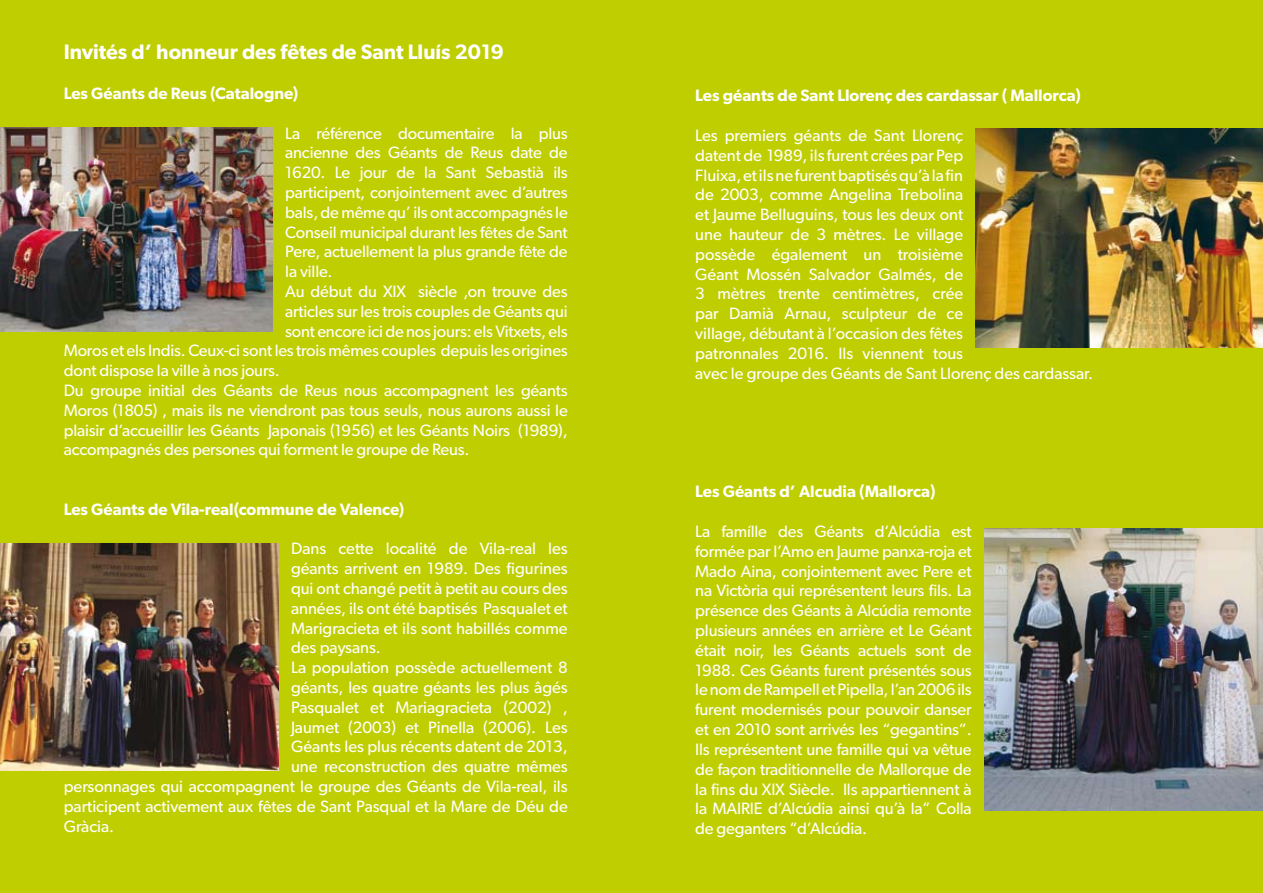
<style>
.page{position:relative;width:1263px;height:893px;background:#bfce00}
.page>*{position:absolute;margin:0;border:0;box-sizing:border-box;transform-origin:0 0}
.t1{font:600 21px "Gibson";color:#fff}
.t2{font:16.5px/19.8px "Gibson";color:#fff}
.t3{font:600 16.5px "Gibson";color:#fff}
</style>
<div class="page">
<img style="left:0;top:128px;width:272px;height:203px">
<img style="left:0;top:543px;width:278px;height:227px">
<img style="left:976px;top:128px;width:287px;height:220px">
<img style="left:984px;top:529px;width:279px;height:281px">
<p class="t1" style="left:64px;top:40px;width:442px">Invités d’ honneur des fêtes de Sant Lluís 2019</p>
<p class="t3" style="left:64px;top:83px;width:236px">Les Géants de Reus (Catalogne)</p>
<p class="t2" style="left:285px;top:123px;width:284px">La référence documentaire la plus</p>
<p class="t2" style="left:285px;top:142px;width:284px">ancienne des Géants de Reus date de</p>
<p class="t2" style="left:285px;top:162px;width:284px">1620. Le jour de la Sant Sebastià ils</p>
<p class="t2" style="left:285px;top:182px;width:284px">participent, conjointement avec d’autres</p>
<p class="t2" style="left:285px;top:202px;width:284px">bals, de même qu’ ils ont accompagnés le</p>
<p class="t2" style="left:285px;top:222px;width:284px">Conseil municipal durant les fêtes de Sant</p>
<p class="t2" style="left:285px;top:241px;width:284px">Pere, actuellement la plus grande fête de</p>
<p class="t2" style="left:285px;top:261px;width:49px">la ville.</p>
<p class="t2" style="left:285px;top:281px;width:284px">Au début du XIX siècle ,on trouve des</p>
<p class="t2" style="left:285px;top:301px;width:284px">articles sur les trois couples de Géants qui</p>
<p class="t2" style="left:285px;top:321px;width:284px">sont encore ici de nos jours: els Vitxets, els</p>
<p class="t2" style="left:64px;top:340px;width:505px">Moros et els Indis. Ceux-ci sont les trois mêmes couples depuis les origines</p>
<p class="t2" style="left:64px;top:360px;width:217px">dont dispose la ville à nos jours.</p>
<p class="t2" style="left:64px;top:380px;width:505px">Du groupe initial des Géants de Reus nous accompagnent les géants</p>
<p class="t2" style="left:64px;top:400px;width:505px">Moros (1805) , mais ils ne viendront pas tous seuls, nous aurons aussi le</p>
<p class="t2" style="left:64px;top:420px;width:505px">plaisir d’accueillir les Géants Japonais (1956) et les Géants Noirs (1989),</p>
<p class="t2" style="left:64px;top:439px;width:407px">accompagnés des persones qui forment le groupe de Reus.</p>
<p class="t3" style="left:64px;top:499px;width:342px">Les Géants de Vila-real(commune de Valence)</p>
<p class="t2" style="left:291px;top:538px;width:278px">Dans cette localité de Vila-real les</p>
<p class="t2" style="left:291px;top:558px;width:278px">géants arrivent en 1989. Des figurines</p>
<p class="t2" style="left:291px;top:578px;width:278px">qui ont changé petit à petit au cours des</p>
<p class="t2" style="left:291px;top:598px;width:278px">années, ils ont été baptisés Pasqualet et</p>
<p class="t2" style="left:291px;top:618px;width:278px">Marigracieta et ils sont habillés comme</p>
<p class="t2" style="left:291px;top:637px;width:91px">des paysans.</p>
<p class="t2" style="left:291px;top:657px;width:278px">La population possède actuellement 8</p>
<p class="t2" style="left:291px;top:677px;width:278px">géants, les quatre géants les plus âgés</p>
<p class="t2" style="left:291px;top:697px;width:278px">Pasqualet et Mariagracieta (2002) ,</p>
<p class="t2" style="left:291px;top:717px;width:278px">Jaumet (2003) et Pinella (2006). Les</p>
<p class="t2" style="left:291px;top:736px;width:278px">Géants les plus récents datent de 2013,</p>
<p class="t2" style="left:291px;top:756px;width:278px">une reconstruction des quatre mêmes</p>
<p class="t2" style="left:64px;top:776px;width:505px">personnages qui accompagnent le groupe des Géants de Vila-real, ils</p>
<p class="t2" style="left:64px;top:796px;width:505px">participent activement aux fêtes de Sant Pasqual et la Mare de Déu de</p>
<p class="t2" style="left:64px;top:816px;width:52px">Gràcia.</p>
<p class="t3" style="left:695px;top:86px;width:387px">Les géants de Sant Llorenç des cardassar ( Mallorca)</p>
<p class="t2" style="left:695px;top:125px;width:399px">Les premiers géants de Sant Llorenç<br>datent de 1989, ils furent crées par Pep<br>Fluixa, et ils ne furent baptisés qu’à la fin<br>de 2003, comme Angelina Trebolina<br>et Jaume Belluguins, tous les deux ont<br>une hauteur de 3 mètres. Le village<br>possède également un troisième<br>Géant Mossén Salvador Galmés, de<br>3 mètres trente centimètres, crée<br>par Damià Arnau, sculpteur de ce<br>village, débutant à l’occasion des fêtes<br>patronnales 2016. Ils viennent tous<br>avec le groupe des Géants de Sant Llorenç des cardassar.</p>
<p class="t3" style="left:695px;top:482px;width:242px">Les Géants d’ Alcudia (Mallorca)</p>
<p class="t2" style="left:695px;top:521px;width:278px;text-align:justify">La famílle des Géants d’Alcúdia est formée par l’Amo en Jaume panxa-roja et Mado Aina, conjointement avec Pere et na Victòria qui représentent leurs fils. La présence des Géants à Alcúdia remonte plusieurs années en arrière et Le Géant était noir, les Géants actuels sont de 1988. Ces Géants furent présentés sous le nom de Rampell et Pipella, l’an 2006 ils furent modernisés pour pouvoir danser et en 2010 sont arrivés les “gegantins”.<br>Ils représentent une famille qui va vêtue de façon traditionnelle de Mallorque de la fins du XIX Siècle. Ils appartiennent à la MAIRIE d’Alcúdia ainsi qu’à la” Colla de geganters “d’Alcúdia.</p>
</div>
